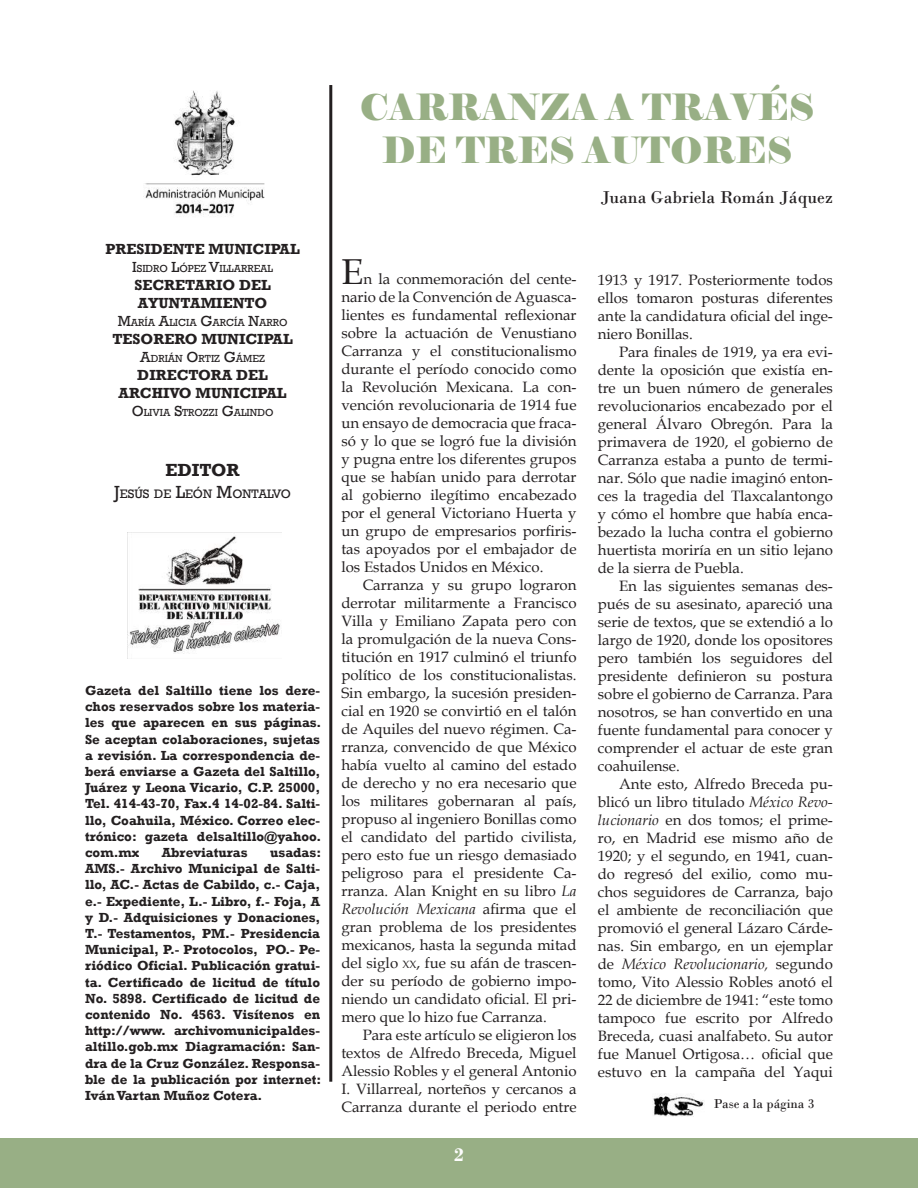
<style>
.page{position:relative;width:918px;height:1188px;background:#fff}
.page>*{position:absolute;margin:0;border:0;box-sizing:border-box;transform-origin:0 0}
.t1{font:36px/43.2px "Elephant";color:#98af85;text-align:center}
.t2{font:36px "Book Antiqua";color:#231f20}
.t3{font:700 19.5px "Bodoni";color:#fdfdfd}
.t4{font:18px "Bodoni";color:#231f20}
.t5{font:700 18px "Rockwell";color:#231f20}
.t6{font:15px/18px "Book Antiqua";color:#231f20;text-align:justify}
.t7{font:700 15px/18px "Rockwell";color:#231f20}
.t8{font:700 13.5px/16.2px "Rockwell";color:#231f20;text-align:justify}
.t9{font:13.5px "Bodoni";color:#231f20}
.t10{font:12.6px "Rockwell";color:#231f20}
.t11{font:10.5px "Rockwell";color:#231f20}
.s1{font-size:15px}
.s2{font-size:18px}
.s3{font-style:italic}
.s4{font-size:10.5px}
</style>
<div class="page">
<div style="left:0;top:1138px;width:918px;height:50px;background:#98af85"></div>
<hr style="left:329px;top:85px;width:3px;height:997px;background:#231f20">
<img style="left:127px;top:532px;width:154px;height:127px">
<img style="left:143px;top:90px;width:122px;height:125px">
<img style="left:653px;top:1094px;width:51px;height:22px">
<p class="t7" style="left:105px;top:240px;width:196px">PRESIDENTE MUNICIPAL</p>
<p class="t11" style="left:132px;top:262px;width:142px"><span class="s1">I</span>SIDRO <span class="s1">L</span>ÓPEZ <span class="s1">V</span>ILLARREAL</p>
<p class="t7" style="left:134px;top:276px;width:138px">SECRETARIO DEL<br>AYUNTAMIENTO</p>
<p class="t11" style="left:118px;top:316px;width:171px"><span class="s1">M</span>ARÍA <span class="s1">A</span>LI CIA <span class="s1">G</span>ARCÍA <span class="s1">N</span>ARRO</p>
<p class="t7" style="left:113px;top:330px;width:182px">TESORERO MUNICIPAL</p>
<p class="t11" style="left:140px;top:352px;width:126px"><span class="s1">A</span>DRIÁN <span class="s1">O</span>RTIZ <span class="s1">G</span>ÁMEZ</p>
<p class="t7" style="left:119px;top:366px;width:170px;text-align:center">DIRECTORA DEL<br>ARCHIVO MUNICIPAL</p>
<p class="t11" style="left:132px;top:406px;width:18px"><span class="s1">O</span>LIVI</p>
<p class="t11" style="left:163px;top:406px;width:112px">A <span class="s1">S</span>TROZZI <span class="s1">G</span>ALINDO</p>
<p class="t5" style="left:165px;top:459px;width:76px">EDITOR</p>
<p class="t10" style="left:114px;top:486px;width:178px"><span class="s2">J</span>ESÚS DE <span class="s2">L</span>EÓN <span class="s2">M</span>ONTALVO</p>
<p class="t8" style="left:85px;top:682px;width:238px">Gazeta del Saltillo tiene los dere&shy;chos reservados sobre los materia&shy;les que aparecen en sus páginas.<br>Se aceptan colaboraciones, sujetas a revisión. La correspondencia de&shy;berá enviarse a Gazeta del Saltillo, Juárez y Leona Vicario, C.P. 25000, Tel. 414-43-70, Fax.4 14-02-84. Salti&shy;llo, Coahuila, México. Correo elec&shy;trónico: gazeta delsaltillo@yahoo. com.mx</p>
<p class="t8" style="left:162px;top:844px;width:87px">Abreviaturas</p>
<p class="t8" style="left:85px;top:844px;width:238px;text-indent:185px">usadas:<br>AMS.- Archivo Municipal de Salti&shy;llo, AC.- Actas de Cabildo, c.- Caja, e.- Expediente, L.- Libro, f.- Foja, A y D.- Adquisiciones y Donaciones, T.- Testamentos, PM.- Presidencia Municipal, P.- Protocolos, PO.- Pe&shy;riódico Oficial. Publicación gratui&shy;ta. Certificado de licitud de título No. 5898. Certificado de licitud de contenido No. 4563. Visítenos en http://www. archivomunicipaldes&shy;altillo.gob.mx Diagramación: San&shy;dra de la Cruz González. Responsa&shy;ble de la publicación por internet:<br>Iván Vartan Muñoz Cotera.</p>
<h1 class="t1" style="left:360px;top:86px;width:456px">CARRANZA A TRAVÉS<br>DE TRES AUTORES</h1>
<p class="t4" style="left:601px;top:187px;width:234px">Juana Gabriela Román Jáquez</p>
<h1 class="t2" style="left:341px;top:247px;width:23px">E</h1>
<p class="t6" style="left:341px;top:270px;width:237px;text-indent:22px">n la conmemoración del cente&shy;nario de la Convención de Aguasca&shy;lientes es fundamental reflexionar sobre la actuación de Venustiano Carranza y el constitucionalismo durante el período conocido como la Revolución Mexicana. La con&shy;vención revolucionaria de 1914 fue un ensayo de democracia que fraca&shy;só y lo que se logró fue la división y pugna entre los diferentes grupos que se habían unido para derrotar al gobierno ilegítimo encabezado por el general Victoriano Huerta y un grupo de empresarios porfiris&shy;tas apoyados por el embajador de los Estados Unidos en México.</p>
<p class="t6" style="left:341px;top:576px;width:237px;text-indent:21px">Carranza y su grupo lograron derrotar militarmente a Francisco Villa y Emiliano Zapata pero con la promulgación de la nueva Cons&shy;titución en 1917 culminó el triunfo político de los constitucionalistas.<br>Sin embargo, la sucesión presiden&shy;cial en 1920 se convirtió en el talón de Aquiles del nuevo régimen. Ca&shy;rranza, convencido de que México había vuelto al camino del estado de derecho y no era necesario que los militares gobernaran al país, propuso al ingeniero Bonillas como el candidato del partido civilista, pero esto fue un riesgo demasiado peligroso para el presidente Ca&shy;rranza. Alan Knight en su libro <span class="s3">La Revolución Mexicana</span> afirma que el gran problema de los presidentes mexicanos, hasta la segunda mitad del siglo <span class="s4">xx</span>, fue su afán de trascen&shy;der su período de gobierno impo&shy;niendo un candidato oficial. El pri&shy;mero que lo hizo fue Carranza.</p>
<p class="t6" style="left:341px;top:1026px;width:237px;text-indent:21px">Para este artículo se eligieron los textos de Alfredo Breceda, Miguel Alessio Robles y el general Antonio I. Villarreal, norteños y cercanos a Carranza durante el periodo entre</p>
<h2 class="t3" style="left:454px;top:1143px;width:11px">2</h2>
<p class="t6" style="left:598px;top:270px;width:237px">1913 y 1917. Posteriormente todos ellos tomaron posturas diferentes ante la candidatura oficial del inge&shy;niero Bonillas.</p>
<p class="t6" style="left:598px;top:342px;width:237px;text-indent:21px">Para finales de 1919, ya era evi&shy;dente la oposición que existía en&shy;tre un buen número de generales revolucionarios encabezado por el general Álvaro Obregón. Para la primavera de 1920, el gobierno de Carranza estaba a punto de termi&shy;nar. Sólo que nadie imaginó enton&shy;ces la tragedia del Tlaxcalantongo y cómo el hombre que había enca&shy;bezado la lucha contra el gobierno huertista moriría en un sitio lejano de la sierra de Puebla.</p>
<p class="t6" style="left:598px;top:576px;width:237px;text-indent:21px">En las siguientes semanas des&shy;pués de su asesinato, apareció una serie de textos, que se extendió a lo largo de 1920, donde los opositores pero también los seguidores del presidente definieron su postura sobre el gobierno de Carranza. Para nosotros, se han convertido en una fuente fundamental para conocer y comprender el actuar de este gran coahuilense.</p>
<p class="t6" style="left:598px;top:774px;width:237px;text-indent:21px">Ante esto, Alfredo Breceda pu&shy;blicó un libro titulado <span class="s3">México Revo&shy;lucionario</span> en dos tomos; el prime&shy;ro, en Madrid ese mismo año de 1920; y el segundo, en 1941, cuan&shy;do regresó del exilio, como mu&shy;chos seguidores de Carranza, bajo el ambiente de reconciliación que promovió el general Lázaro Cárde&shy;nas. Sin embargo, en un ejemplar de <span class="s3">México Revolucionario,</span> segundo tomo, Vito Alessio Robles anotó el 22 de diciembre de 1941: “este tomo tampoco fue escrito por Alfredo Breceda, cuasi analfabeto. Su autor fue Manuel Ortigosa… oficial que estuvo en la campaña del Yaqui</p>
<p class="t9" style="left:714px;top:1096px;width:102px">Pase a la página 3</p>
</div>
